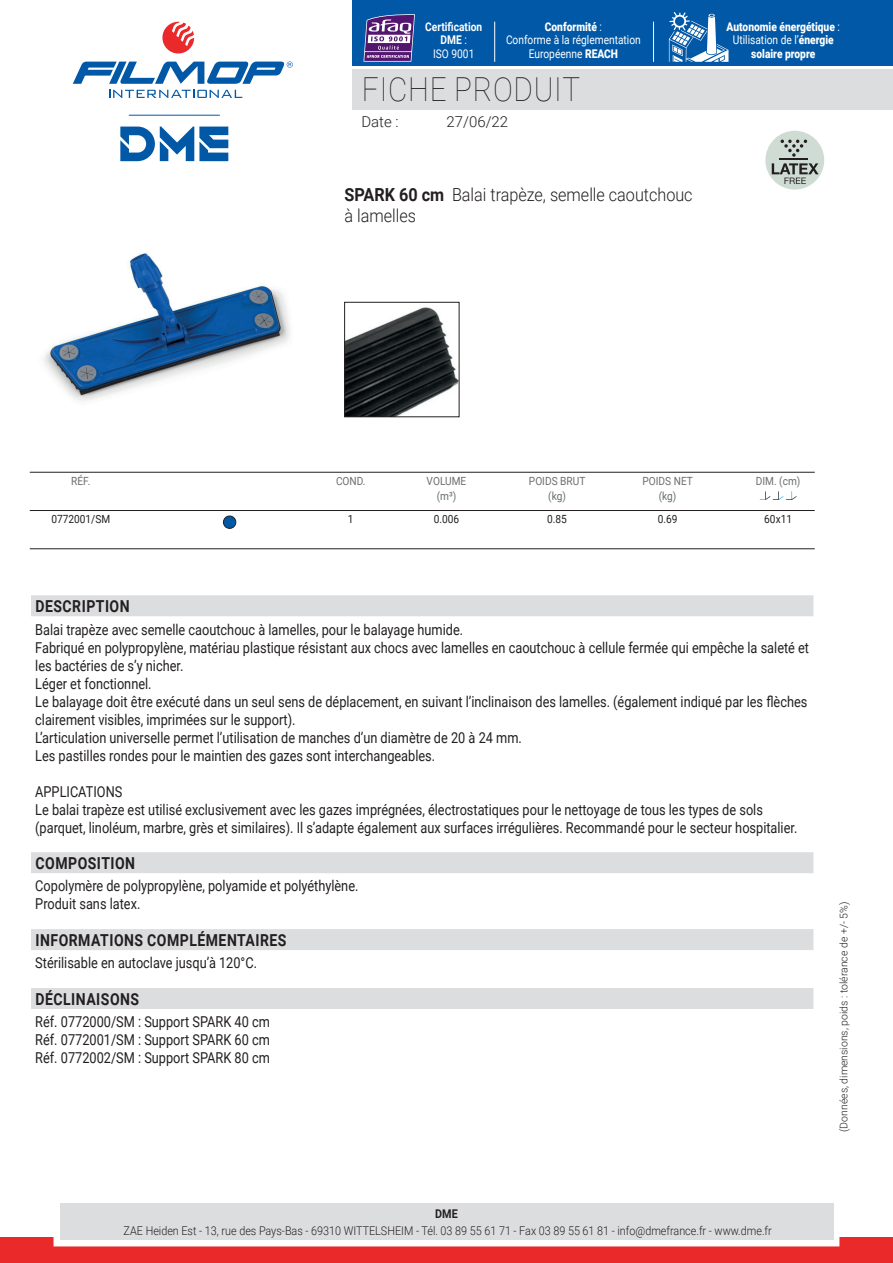
<style>
.page{position:relative;width:893px;height:1263px;background:#fff}
.page>*{position:absolute;margin:0;border:0;box-sizing:border-box;transform-origin:0 0}
.t1{font:100 33px "Roboto";letter-spacing:.025em;color:#231f20;scale:.9 1}
.t2{font:300 18px/21.6px "Roboto";color:#231f20;scale:.9 1}
.t3{font:700 16.5px "Roboto";letter-spacing:.035em;color:#231f20;scale:.85 1}
.t4{font:15px/18px "Roboto";color:#231f20;scale:.85 1}
.t5{font:300 15px "Roboto";color:#231f20}
.t6{font:300 12px "Roboto";color:#231f20;scale:.9 1}
.t7{font:900 12px/13.5px "Roboto";color:#fff;text-align:center;scale:.85 1}
.t8{font:12px/13.5px "Roboto";color:#fff;text-align:center;scale:.85 1}
.t9{font:700 12px/13.5px "Roboto";color:#fff;text-align:center;scale:.85 1}
.t10{font:700 12px "Roboto";color:#231f20;scale:.9 1}
.t11{font:11.25px/15px "Roboto";color:#6c6d70;text-align:center;scale:.9 1}
.t12{font:11.25px "Roboto";color:#231f20;scale:.9 1}
.t13{font:300 10.5px "Roboto";color:#231f20}
.s1{font-weight:400}
.s2{font-weight:900}
.s3{font-weight:700}
</style>
<div class="page">
<div style="left:353px;top:69px;width:540px;height:40px;background:#dcdddf"></div>
<svg style="left:109px;top:90px;width:133px;height:8px"></svg>
<svg style="left:162px;top:22px;width:32px;height:32px"></svg>
<svg style="left:73px;top:61px;width:220px;height:23px"></svg>
<div style="left:353px;top:0;width:540px;height:66px;background:#0158a6"></div>
<div style="left:0;top:1237px;width:893px;height:26px;background:#e9292a"></div>
<div style="left:54px;top:1197px;width:785px;height:49px;border:12px solid #fff"></div>
<div style="left:60px;top:1203px;width:773px;height:37px;background:#dcdddf"></div>
<svg style="left:120px;top:126px;width:108px;height:35px"></svg>
<hr style="left:129px;top:115px;width:91px;height:1px;background:#0158a6">
<hr style="left:653px;top:22px;width:1px;height:40px;background:#fff">
<hr style="left:494px;top:22px;width:1px;height:40px;background:#fff">
<svg style="left:669px;top:12px;width:59px;height:50px"></svg>
<svg style="left:363px;top:14px;width:52px;height:48px;background:#7a619e"></svg>
<hr style="left:365px;top:51px;width:46px;height:1px;background:#fff">
<img style="left:43px;top:252px;width:247px;height:149px">
<img style="left:346px;top:307px;width:111px;height:108px">
<div style="left:344px;top:302px;width:115px;height:115px;border:1px solid #231f20"></div>
<div style="left:31px;top:595px;width:782px;height:21px;background:#dcdddf"></div>
<div style="left:31px;top:852px;width:782px;height:21px;background:#dcdddf"></div>
<div style="left:31px;top:929px;width:782px;height:21px;background:#dcdddf"></div>
<div style="left:31px;top:988px;width:782px;height:21px;background:#dcdddf"></div>
<hr style="left:30px;top:472px;width:785px;height:1px;background:#231f20">
<hr style="left:30px;top:548px;width:785px;height:1px;background:#231f20">
<hr style="left:30px;top:510px;width:785px;height:1px;background:#231f20">
<div style="left:223px;top:516px;width:13px;height:12px;background:#0158a6;border-radius:50%"></div>
<div style="left:223px;top:516px;width:13px;height:12px;border:1px solid #231f20;border-radius:50%"></div>
<svg style="left:760px;top:491px;width:37px;height:9px"></svg>
<div style="left:765px;top:131px;width:59px;height:59px;background:#cedcd3;border-radius:50%"></div>
<svg style="left:772px;top:163px;width:47px;height:21px"></svg>
<hr style="left:780px;top:158px;width:28px;height:2px;background:#231f20">
<svg style="left:781px;top:140px;width:26px;height:17px"></svg>
<p class="t9" style="left:425px;top:19px;width:68px">Certification<br>DME <span class="s1">:<br>ISO 9001</span></p>
<p class="t7" style="left:727px;top:19px;width:135px">Autonomie énergétique <span class="s1">:<br>Utilisation de l’</span>énergie solaire propre</p>
<p class="t8" style="left:506px;top:19px;width:160px"><span class="s2">Conformité</span> :<br>Conforme à la réglementation<br>Européenne <span class="s2">REACH</span></p>
<h1 class="t1" style="left:362px;top:67px;width:244px">FICHE PRODUIT</h1>
<p class="t5" style="left:361px;top:111px;width:39px">Date :</p>
<p class="t5" style="left:446px;top:111px;width:63px">27/06/22</p>
<p class="t2" style="left:344px;top:183px;width:388px"><span class="s3">SPARK 60 cm</span> Balai trapèze, semelle caoutchouc à lamelles</p>
<p class="t11" style="left:71px;top:473px;width:23px">RÉF.</p>
<p class="t12" style="left:51px;top:511px;width:67px">0772001/SM</p>
<p class="t11" style="left:336px;top:473px;width:34px">COND.</p>
<p class="t12" style="left:348px;top:511px;width:8px">1</p>
<p class="t11" style="left:427px;top:473px;width:46px">VOLUME (m³)</p>
<p class="t12" style="left:434px;top:511px;width:30px">0.006</p>
<p class="t11" style="left:529px;top:473px;width:64px">POIDS BRUT (kg)</p>
<p class="t12" style="left:547px;top:511px;width:23px">0.85</p>
<p class="t11" style="left:642px;top:473px;width:57px">POIDS NET (kg)</p>
<p class="t12" style="left:658px;top:511px;width:23px">0.69</p>
<p class="t11" style="left:756px;top:473px;width:51px">DIM. (cm)</p>
<p class="t12" style="left:764px;top:511px;width:32px">60x11</p>
<p class="t3" style="left:36px;top:595px;width:112px">DESCRIPTION</p>
<p class="t4" style="left:35px;top:620px;width:912px">Balai trapèze avec semelle caoutchouc à lamelles, pour le balayage humide.<br>Fabriqué en polypropylène, matériau plastique résistant aux chocs avec lamelles en caoutchouc à cellule fermée qui empêche la saleté et les bactéries de s’y nicher.<br>Léger et fonctionnel.<br>Le balayage doit être exécuté dans un seul sens de déplacement, en suivant l’inclinaison des lamelles. (également indiqué par les flèches clairement visibles, imprimées sur le support).<br>L’articulation universelle permet l’utilisation de manches d’un diamètre de 20 à 24 mm.<br>Les pastilles rondes pour le maintien des gazes sont interchangeables.</p>
<p class="t4" style="left:35px;top:782px;width:898px">APPLICATIONS<br>Le balai trapèze est utilisé exclusivement avec les gazes imprégnées, électrostatiques pour le nettoyage de tous les types de sols (parquet, linoléum, marbre, grès et similaires). Il s’adapte également aux surfaces irrégulières. Recommandé pour le secteur hospitalier.</p>
<p class="t3" style="left:36px;top:852px;width:119px">COMPOSITION</p>
<p class="t4" style="left:35px;top:876px;width:382px">Copolymère de polypropylène, polyamide et polyéthylène.<br>Produit sans latex.</p>
<p class="t3" style="left:36px;top:929px;width:297px">INFORMATIONS COMPLÉMENTAIRES</p>
<p class="t4" style="left:35px;top:953px;width:262px">Stérilisable en autoclave jusqu’à 120°C.</p>
<p class="t3" style="left:36px;top:987px;width:123px">DÉCLINAISONS</p>
<p class="t4" style="left:35px;top:1012px;width:277px;text-align:justify">Réf. 0772000/SM : Support SPARK 40 cm Réf. 0772001/SM : Support SPARK 60 cm Réf. 0772002/SM : Support SPARK 80 cm</p>
<p class="t13" style="left:836px;top:1132px;width:232px;rotate:-90deg">(Données, dimensions, poids : tolérance de +/- 5%)</p>
<p class="t10" style="left:435px;top:1206px;width:27px">DME</p>
<p class="t6" style="left:124px;top:1222px;width:722px">ZAE Heiden Est - 13, rue des Pays-Bas - 69310 WITTELSHEIM - Tél. 03 89 55 61 71 - Fax 03 89 55 61 81 - info@dmefrance.fr - www.dme.fr</p>
</div>
